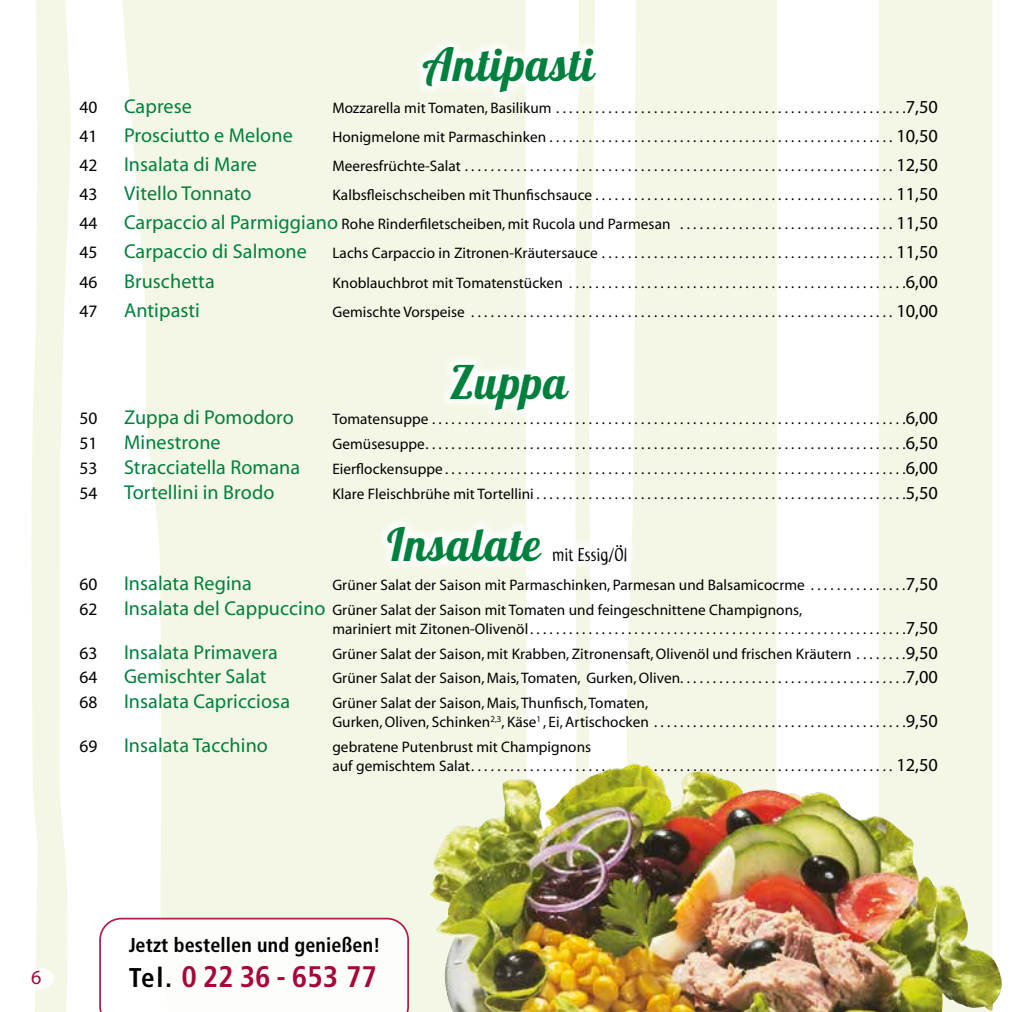
<style>
.page{position:relative;width:1012px;height:1012px;background:#fff}
.page>*{position:absolute;margin:0;border:0;box-sizing:border-box;transform-origin:0 0}
.t1{font:45.5px "Lobster 1.4";letter-spacing:.02em;color:#00803d}
.t2{font:700 condensed 29.75px "Frutiger";color:#a8063a}
.t3{font:20.12px "Myriad";letter-spacing:.005em;color:#00803d}
.t4{font:700 condensed 20.12px "Frutiger";letter-spacing:.005em;color:#000}
.t5{font:20.12px "Myriad";color:#a8063a}
.t6{font:19.25px "Myriad Tilt";letter-spacing:.01em;color:#000}
.t7{font:17.5px "Myriad";color:#000}
.t8{font:15.22px/19.2px "Myriad";letter-spacing:.005em;color:#000}
.s1{font-size:18.38px}
.s2{font-size:20.12px;color:#00803d}
.s3{font-size:27.12px;color:#000}
</style>
<div class="page">
<svg style="left:31px;top:0;width:40px;height:1012px;fill:#f4f7e6"></svg>
<svg style="left:118px;top:0;width:409px;height:1012px;background:#f4f7e8"></svg>
<svg style="left:574px;top:0;width:21px;height:764px"></svg>
<div style="left:627px;top:0;width:150px;height:764px;background:#f4f7e6"></div>
<div style="left:879px;top:0;width:114px;height:764px;background:#f4f7e6"></div>
<svg style="left:376px;top:515px;width:261px;height:61px"></svg>
<svg style="left:412px;top:36px;width:183px;height:67px"></svg>
<svg style="left:439px;top:353px;width:142px;height:68px"></svg>
<div style="left:22px;top:967px;width:32px;height:23px;background:#fff;border-radius:50%"></div>
<svg style="left:99px;top:918px;width:310px;height:94px"></svg>
<img style="left:429px;top:764px;width:573px;height:248px">
<h1 class="t1" style="left:423px;top:36px;width:173px">Antipasti</h1>
<p class="t7" style="left:79px;top:99px;width:19px">40</p>
<h3 class="t3" style="left:124px;top:96px;width:69px">Caprese</h3>
<p class="t8" style="left:332px;top:99px;width:607px">Mozzarella mit Tomaten, Basilikum . . . . . . . . . . . . . . . . . . . . . . . . . . . . . . . . . . . . . . . . . . . . . . . . . . . . . <span class="s1">7,50</span></p>
<p class="t7" style="left:79px;top:128px;width:19px">41</p>
<h3 class="t3" style="left:124px;top:125px;width:170px">Prosciutto e Melone</h3>
<p class="t8" style="left:332px;top:128px;width:607px">Honigmelone mit Parmaschinken . . . . . . . . . . . . . . . . . . . . . . . . . . . . . . . . . . . . . . . . . . . . . . . . . . . . . <span class="s1">10,50</span></p>
<p class="t7" style="left:79px;top:157px;width:19px">42</p>
<h3 class="t3" style="left:124px;top:155px;width:134px">Insalata di Mare</h3>
<p class="t8" style="left:332px;top:157px;width:607px">Meeresfrüchte-Salat . . . . . . . . . . . . . . . . . . . . . . . . . . . . . . . . . . . . . . . . . . . . . . . . . . . . . . . . . . . . . . . . . . <span class="s1">12,50</span></p>
<p class="t7" style="left:79px;top:186px;width:19px">43</p>
<h3 class="t3" style="left:124px;top:184px;width:129px">Vitello Tonnato</h3>
<p class="t8" style="left:332px;top:186px;width:607px">Kalbsfleischscheiben mit Thunfischsauce . . . . . . . . . . . . . . . . . . . . . . . . . . . . . . . . . . . . . . . . . . . . . . <span class="s1">11,50</span></p>
<p class="t7" style="left:79px;top:215px;width:19px">44</p>
<p class="t8" style="left:124px;top:215px;width:815px"><span class="s2">Carpaccio al Parmiggiano</span> Rohe Rinderfiletscheiben, mit Rucola und Parmesan . . . . . . . . . . . . . . . . . . . . . . . . . . . . . . . . . <span class="s1">11,50</span></p>
<p class="t7" style="left:79px;top:244px;width:19px">45</p>
<h3 class="t3" style="left:124px;top:242px;width:184px">Carpaccio di Salmone</h3>
<p class="t8" style="left:332px;top:244px;width:607px">Lachs Carpaccio in Zitronen-Kräutersauce . . . . . . . . . . . . . . . . . . . . . . . . . . . . . . . . . . . . . . . . . . . . . <span class="s1">11,50</span></p>
<p class="t7" style="left:79px;top:273px;width:19px">46</p>
<h3 class="t3" style="left:124px;top:271px;width:92px">Bruschetta</h3>
<p class="t8" style="left:332px;top:274px;width:607px">Knoblauchbrot mit Tomatenstücken . . . . . . . . . . . . . . . . . . . . . . . . . . . . . . . . . . . . . . . . . . . . . . . . . . . <span class="s1">6,00</span></p>
<p class="t7" style="left:79px;top:302px;width:19px">47</p>
<h3 class="t3" style="left:124px;top:300px;width:78px">Antipasti</h3>
<p class="t8" style="left:332px;top:303px;width:607px">Gemischte Vorspeise . . . . . . . . . . . . . . . . . . . . . . . . . . . . . . . . . . . . . . . . . . . . . . . . . . . . . . . . . . . . . . . . . <span class="s1">10,00</span></p>
<h1 class="t1" style="left:450px;top:353px;width:119px">Zuppa</h1>
<p class="t7" style="left:79px;top:409px;width:19px">50</p>
<h3 class="t3" style="left:124px;top:407px;width:171px">Zuppa di Pomodoro</h3>
<p class="t8" style="left:332px;top:410px;width:607px">Tomatensuppe . . . . . . . . . . . . . . . . . . . . . . . . . . . . . . . . . . . . . . . . . . . . . . . . . . . . . . . . . . . . . . . . . . . . . . . . <span class="s1">6,00</span></p>
<p class="t7" style="left:79px;top:434px;width:19px">51</p>
<h3 class="t3" style="left:124px;top:432px;width:98px">Minestrone</h3>
<p class="t8" style="left:332px;top:435px;width:607px">Gemüsesuppe . . . . . . . . . . . . . . . . . . . . . . . . . . . . . . . . . . . . . . . . . . . . . . . . . . . . . . . . . . . . . . . . . . . . . . . . . <span class="s1">6,50</span></p>
<p class="t7" style="left:79px;top:459px;width:19px">53</p>
<h3 class="t3" style="left:124px;top:457px;width:178px">Stracciatella Romana</h3>
<p class="t8" style="left:332px;top:460px;width:607px">Eierflockensuppe . . . . . . . . . . . . . . . . . . . . . . . . . . . . . . . . . . . . . . . . . . . . . . . . . . . . . . . . . . . . . . . . . . . . . . <span class="s1">6,00</span></p>
<p class="t7" style="left:79px;top:484px;width:19px">54</p>
<h3 class="t3" style="left:124px;top:482px;width:152px">Tortellini in Brodo</h3>
<p class="t8" style="left:332px;top:485px;width:607px">Klare Fleischbrühe mit Tortellini . . . . . . . . . . . . . . . . . . . . . . . . . . . . . . . . . . . . . . . . . . . . . . . . . . . . . . . . <span class="s1">5,50</span></p>
<h1 class="t1" style="left:387px;top:515px;width:155px">Insalate</h1>
<p class="t6" style="left:552px;top:544px;width:77px">mit Essig/Öl</p>
<p class="t7" style="left:79px;top:575px;width:19px">60</p>
<h3 class="t3" style="left:124px;top:573px;width:129px">Insalata Regina</h3>
<p class="t8" style="left:332px;top:576px;width:607px">Grüner Salat der Saison mit Parmaschinken, Parmesan und Balsamicocrme . . . . . . . . . . . . . . <span class="s1">7,50</span></p>
<p class="t7" style="left:79px;top:600px;width:19px">62</p>
<p class="t8" style="left:332px;top:601px;width:607px;text-indent:-208px"><span class="s2">Insalata del Cappuccino</span> Grüner Salat der Saison mit Tomaten und feingeschnittene Champignons,<br>mariniert mit Zitonen-Olivenöl . . . . . . . . . . . . . . . . . . . . . . . . . . . . . . . . . . . . . . . . . . . . . . . . . . . . . . . . . <span class="s1">7,50</span></p>
<p class="t7" style="left:79px;top:644px;width:19px">63</p>
<h3 class="t3" style="left:124px;top:642px;width:155px">Insalata Primavera</h3>
<p class="t8" style="left:332px;top:645px;width:607px">Grüner Salat der Saison, mit Krabben, Zitronensaft, Olivenöl und frischen Kräutern . . . . . . . <span class="s1">9,50</span></p>
<p class="t7" style="left:79px;top:669px;width:19px">64</p>
<h3 class="t3" style="left:124px;top:667px;width:144px">Gemischter Salat</h3>
<p class="t8" style="left:332px;top:669px;width:607px">Grüner Salat der Saison, Mais, Tomaten, Gurken, Oliven. . . . . . . . . . . . . . . . . . . . . . . . . . . . . . . . . . .<span class="s1">7,00</span></p>
<p class="t7" style="left:79px;top:693px;width:19px">68</p>
<h3 class="t3" style="left:124px;top:691px;width:168px">Insalata Capricciosa</h3>
<p class="t8" style="left:332px;top:694px;width:607px">Grüner Salat der Saison, Mais, Thunfisch, Tomaten,<br>Gurken, Oliven, Schinken<sup>2,3</sup>, Käse<sup>1</sup> , Ei, Artischocken . . . . . . . . . . . . . . . . . . . . . . . . . . . . . . . . . . . . . . <span class="s1">9,50</span></p>
<p class="t7" style="left:79px;top:737px;width:19px">69</p>
<h3 class="t3" style="left:124px;top:735px;width:145px">Insalata Tacchino</h3>
<p class="t8" style="left:332px;top:738px;width:607px">gebratene Putenbrust mit Champignons<br>auf gemischtem Salat . . . . . . . . . . . . . . . . . . . . . . . . . . . . . . . . . . . . . . . . . . . . . . . . . . . . . . . . . . . . . . . . . <span class="s1">12,50</span></p>
<h3 class="t5" style="left:31px;top:968px;width:12px">6</h3>
<h3 class="t4" style="left:129px;top:933px;width:253px">Jetzt bestellen und genießen!</h3>
<h2 class="t2" style="left:129px;top:959px;width:250px"><span class="s3">Tel.</span> 0 22 36 - 653 77</h2>
</div>
